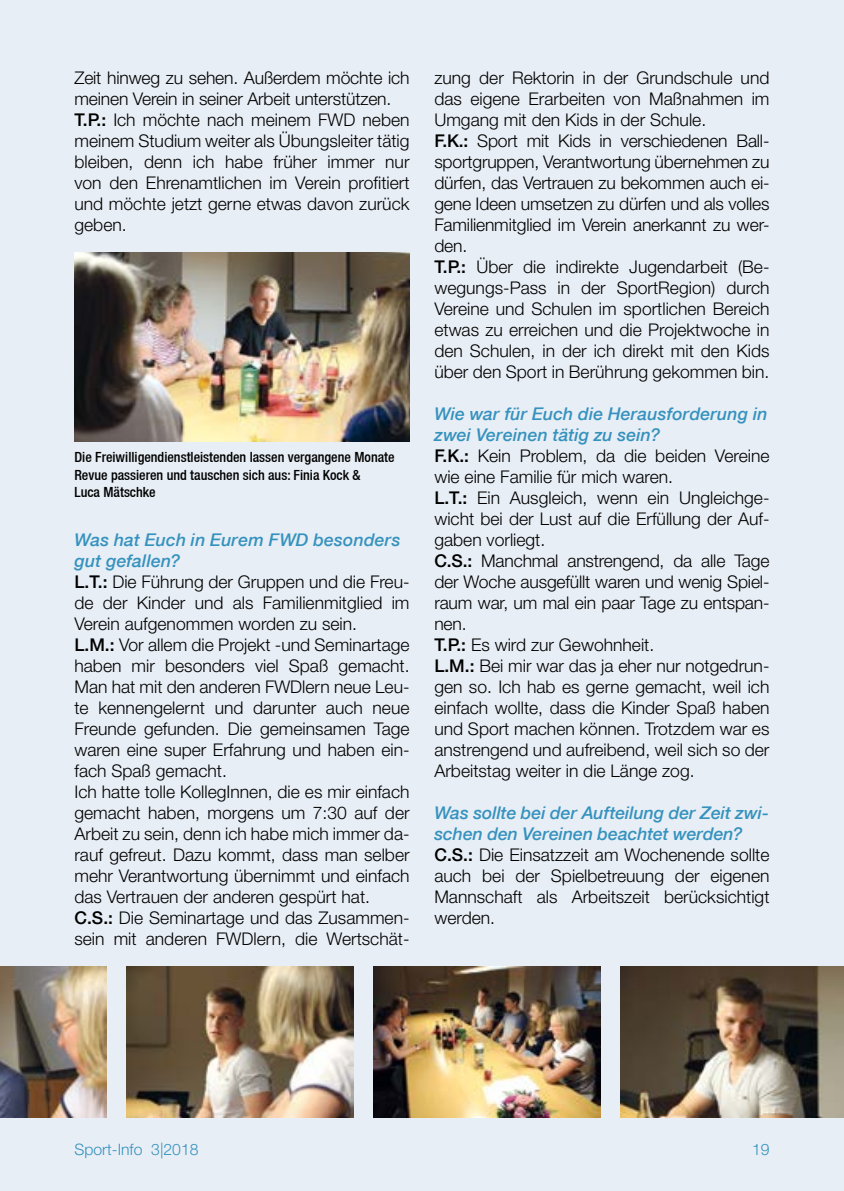
<style>
.page{position:relative;width:844px;height:1191px;background:#fff}
.page>*{position:absolute;margin:0;border:0;box-sizing:border-box;transform-origin:0 0}
.t1{font:300 17.5px/21px "Helvetica Neue LT Std";color:#000}
.t2{font:italic 500 17.5px/21px "Helvetica Neue LT";letter-spacing:.005em;color:#3592be}
.t3{font:300 15.75px "Helvetica Neue LT Std";color:#3592be}
.t4{font:500 condensed 14px/17.5px "Helvetica Neue LT";color:#000}
.s1{font-family:"Helvetica Neue LT";font-weight:500}
</style>
<div class="page">
<div style="left:0;top:0;width:843px;height:1191px;background:#e8eef5"></div>
<img style="left:74px;top:252px;width:335px;height:189px">
<img style="left:0;top:966px;width:107px;height:151px">
<img style="left:127px;top:966px;width:227px;height:151px">
<img style="left:373px;top:966px;width:227px;height:151px">
<img style="left:620px;top:966px;width:223px;height:151px">
<p class="t1" style="left:74px;top:67px;width:336px">Zeit hinweg zu sehen. Außerdem möchte ich meinen Verein in seiner Arbeit unterstützen.<br><span class="s1">T.P.:</span> Ich möchte nach meinem FWD neben meinem Studium weiter als Übungsleiter tätig bleiben, denn ich habe früher immer nur von den Ehrenamtlichen im Verein profitiert und möchte jetzt gerne etwas davon zurück geben.</p>
<p class="t1" style="left:434px;top:67px;width:336px">zung der Rektorin in der Grundschule und das eigene Erarbeiten von Maßnahmen im Umgang mit den Kids in der Schule.<br><span class="s1">F.K.:</span> Sport mit Kids in verschiedenen Ball&shy;sportgruppen, Verantwortung übernehmen zu dürfen, das Vertrauen zu bekommen auch ei&shy;gene Ideen umsetzen zu dürfen und als volles Familienmitglied im Verein anerkannt zu wer&shy;den.<br><span class="s1">T.P.:</span> Über die indirekte Jugendarbeit (Be&shy;wegungs-Pass in der SportRegion) durch Vereine und Schulen im sportlichen Bereich etwas zu erreichen und die Projektwoche in den Schulen, in der ich direkt mit den Kids über den Sport in Berührung gekommen bin.</p>
<p class="t2" style="left:434px;top:403px;width:334px">Wie war für Euch die Herausforderung in zwei Vereinen tätig zu sein?</p>
<p class="t1" style="left:434px;top:445px;width:336px"><span class="s1">F.K.:</span> Kein Problem, da die beiden Vereine wie eine Familie für mich waren.<br><span class="s1">L.T.:</span> Ein Ausgleich, wenn ein Ungleichge&shy;wicht bei der Lust auf die Erfüllung der Auf&shy;gaben vorliegt.<br><span class="s1">C.S.:</span> Manchmal anstrengend, da alle Tage der Woche ausgefüllt waren und wenig Spiel&shy;raum war, um mal ein paar Tage zu entspan&shy;nen.<br><span class="s1">T.P.:</span> Es wird zur Gewohnheit.<br><span class="s1">L.M.:</span> Bei mir war das ja eher nur notgedrun&shy;gen so. Ich hab es gerne gemacht, weil ich einfach wollte, dass die Kinder Spaß haben und Sport machen können. Trotzdem war es anstrengend und aufreibend, weil sich so der Arbeitstag weiter in die Länge zog.</p>
<p class="t2" style="left:434px;top:802px;width:336px">Was sollte bei der Aufteilung der Zeit zwi&shy;schen den Vereinen beachtet werden?</p>
<p class="t1" style="left:434px;top:844px;width:336px;text-align:justify"><span class="s1">C.S.:</span> Die Einsatzzeit am Wochenende sollte auch bei der Spielbetreuung der eigenen Mannschaft als Arbeitszeit berücksichtigt werden.</p>
<p class="t4" style="left:74px;top:448px;width:321px">Die Freiwilligendienstleistenden lassen vergangene Monate<br>Revue passieren und tauschen sich aus: Finia Kock &amp;<br>Luca Mätschke</p>
<p class="t2" style="left:74px;top:529px;width:327px">Was hat Euch in Eurem FWD besonders gut gefallen?</p>
<p class="t1" style="left:74px;top:571px;width:336px"><span class="s1">L.T.:</span> Die Führung der Gruppen und die Freu&shy;de der Kinder und als Familienmitglied im Verein aufgenommen worden zu sein.<br><span class="s1">L.M.:</span> Vor allem die Projekt -und Seminartage haben mir besonders viel Spaß gemacht.<br>Man hat mit den anderen FWDlern neue Leu&shy;te kennengelernt und darunter auch neue Freunde gefunden. Die gemeinsamen Tage waren eine super Erfahrung und haben ein&shy;fach Spaß gemacht.<br>Ich hatte tolle KollegInnen, die es mir einfach gemacht haben, morgens um 7:30 auf der Arbeit zu sein, denn ich habe mich immer da&shy;rauf gefreut. Dazu kommt, dass man selber mehr Verantwortung übernimmt und einfach das Vertrauen der anderen gespürt hat.<br><span class="s1">C.S.:</span> Die Seminartage und das Zusammen&shy;sein mit anderen FWDlern, die Wertschät-</p>
<p class="t3" style="left:74px;top:1140px;width:125px">Sport-Info 3|2018</p>
<p class="t3" style="left:751px;top:1140px;width:19px">19</p>
</div>
